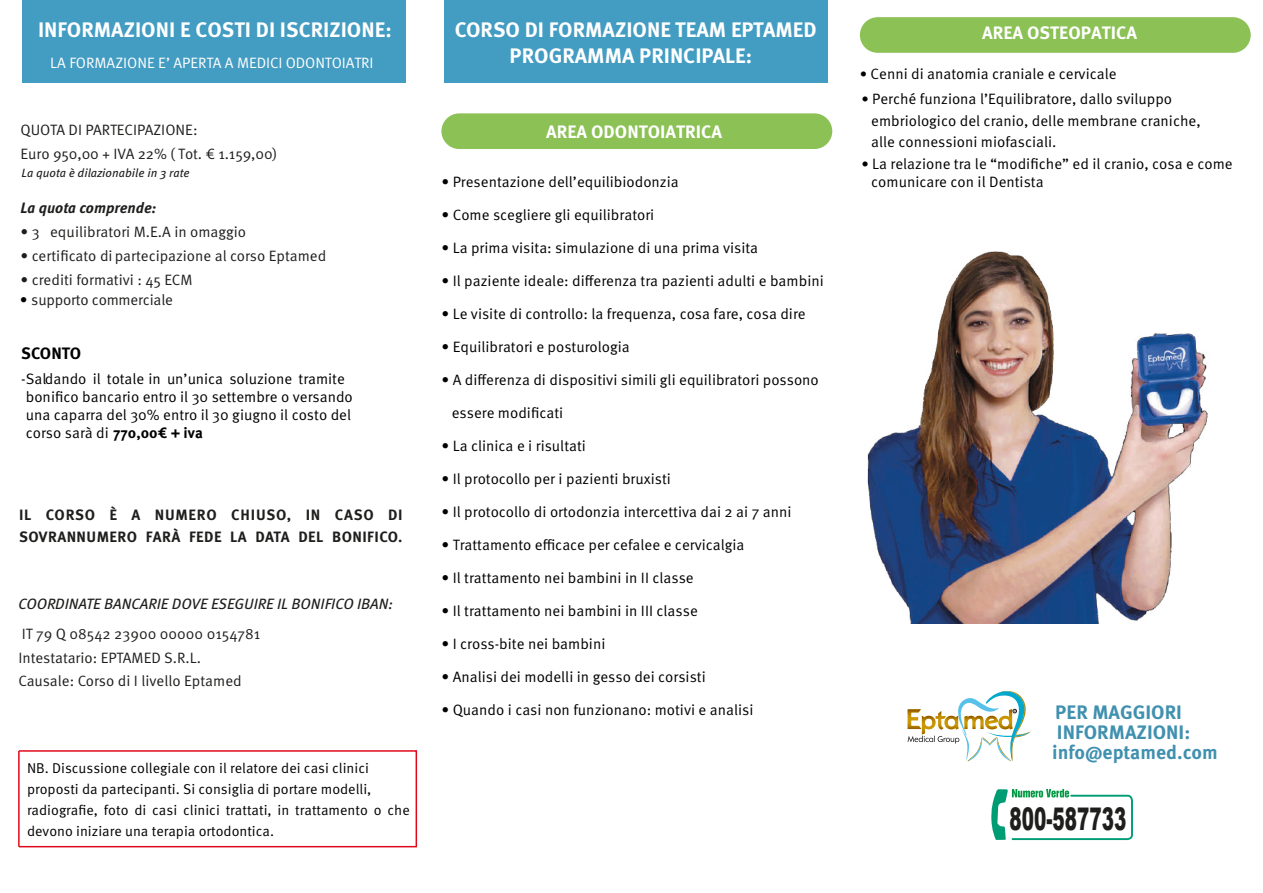
<style>
.page{position:relative;width:1263px;height:893px;background:#fff}
.page>*{position:absolute;margin:0;border:0;box-sizing:border-box;transform-origin:0 0}
.t1{font:900 31.2px "Arial";color:#1e1f1d;scale:.59 1}
.t2{font:700 21px/25.5px "Meta Pro";color:#fff;text-align:center}
.t3{font:700 19.5px/20px "Meta Pro";color:#4090af}
.t4{font:700 18px "Meta Pro";color:#fff}
.t5{font:700 16.5px "Meta Pro";color:#010101}
.t6{font:15.15px "Meta Pro";letter-spacing:-.01em;color:#1e1f1d}
.t7{font:15px/18px "Meta Pro";color:#010101}
.t8{font:15px/24px "Meta Pro";color:#1e1f1d}
.t9{font:700 15px/22.5px "Meta Pro";letter-spacing:.03em;color:#1e1f1d}
.t10{font:italic 15px "Meta Pro";color:#1e1f1d}
.t11{font:15px "Meta Pro";letter-spacing:-.005em;color:#fff}
.t12{font:italic 700 15px "Meta Pro";color:#1e1f1d}
.t13{font:14.25px/21px "Meta Pro";color:#010101}
.t14{font:italic 12px "Meta Pro";color:#1e1f1d}
.s1{font-size:15px;color:#010101}
.s2{font-weight:700}
.s3{font-size:14.25px}
</style>
<div class="page">
<div style="left:444px;top:0;width:383px;height:82px;background:#439cc2"></div>
<div style="left:22px;top:0;width:383px;height:82px;background:#439cc2"></div>
<svg style="left:991px;top:789px;width:142px;height:51px"></svg>
<div style="left:441px;top:113px;width:391px;height:36px;background:#8cc156;border-radius:18px"></div>
<svg style="left:907px;top:691px;width:124px;height:70px"></svg>
<svg style="left:860px;top:17px;width:391px;height:36px"></svg>
<img style="left:867px;top:251px;width:341px;height:372px">
<div style="left:18px;top:750px;width:399px;height:97px;border:2px solid #e0091b"></div>
<hr style="left:18px;top:751px;width:2px;height:96px;background:#e0091b">
<h2 class="t2" style="left:38px;top:18px;width:355px">INFORMAZIONI E COSTI DI ISCRIZIONE:</h2>
<p class="t11" style="left:50px;top:54px;width:325px">LA FORMAZIONE E’ APERTA A MEDICI ODONTOIATRI</p>
<p class="t8" style="left:21px;top:118px;width:259px">QUOTA DI PARTECIPAZIONE:<br>Euro 950,00 + IVA 22% ( Tot. € 1.159,00)</p>
<p class="t12" style="left:21px;top:198px;width:137px">La quota comprende:</p>
<p class="t8" style="left:21px;top:220px;width:227px">• 3 equilibratori M.E.A in omaggio</p>
<p class="t8" style="left:21px;top:244px;width:307px">• certificato di partecipazione al corso Eptamed</p>
<p class="t8" style="left:21px;top:268px;width:174px">• crediti formativi : 45 ECM</p>
<p class="t14" style="left:21px;top:166px;width:170px">La quota è dilazionabile in 3 rate</p>
<p class="t6" style="left:20px;top:290px;width:155px"><span class="s1">•</span> supporto commerciale</p>
<p class="t5" style="left:21px;top:343px;width:61px">SCONTO</p>
<p class="t7" style="left:26px;top:370px;width:328px;text-indent:-5px">-Saldando il totale in un’unica soluzione tramite bonifico bancario entro il 30 settembre o versando una caparra del 30% entro il 30 giugno il costo del corso sarà di <span class="s2">770,00€ + iva</span></p>
<p class="t9" style="left:19px;top:504px;width:385px">IL CORSO È A NUMERO CHIUSO, IN CASO DI<br>SOVRANNUMERO FARÀ FEDE LA DATA DEL BONIFICO.</p>
<p class="t10" style="left:18px;top:595px;width:376px">COORDINATE BANCARIE DOVE ESEGUIRE IL BONIFICO IBAN:</p>
<p class="t8" style="left:18px;top:623px;width:243px">IT 79 Q 08542 23900 00000 0154781<br>Intestatario: EPTAMED S.R.L.</p>
<p class="t8" style="left:18px;top:669px;width:225px">Causale: Corso di I livello Eptamed</p>
<p class="t13" style="left:27px;top:758px;width:384px">NB. Discussione collegiale con il relatore dei casi clinici proposti da partecipanti. Si consiglia di portare modelli, radiografie, foto di casi clinici trattati, in trattamento o che devono iniziare una terapia ortodontica.</p>
<h2 class="t2" style="left:455px;top:18px;width:363px">CORSO DI FORMAZIONE TEAM EPTAMED<br>PROGRAMMA PRINCIPALE:</h2>
<p class="t4" style="left:546px;top:120px;width:178px">AREA ODONTOIATRICA</p>
<p class="t7" style="left:441px;top:173px;width:239px">• Presentazione dell’equilibiodonzia</p>
<p class="t7" style="left:441px;top:206px;width:214px">• Come scegliere gli equilibratori</p>
<p class="t7" style="left:441px;top:239px;width:318px">• La prima visita: simulazione di una prima visita</p>
<p class="t7" style="left:441px;top:272px;width:384px">• Il paziente ideale: differenza tra pazienti adulti e bambini</p>
<p class="t7" style="left:441px;top:305px;width:366px">• Le visite di controllo: la frequenza, cosa fare, cosa dire</p>
<p class="t7" style="left:441px;top:338px;width:190px">• Equilibratori e posturologia</p>
<p class="t7" style="left:441px;top:371px;width:379px">• A differenza di dispositivi simili gli equilibratori possono</p>
<p class="t7" style="left:452px;top:404px;width:113px">essere modificati</p>
<p class="t7" style="left:441px;top:437px;width:146px">• La clinica e i risultati</p>
<p class="t7" style="left:441px;top:470px;width:231px">• Il protocollo per i pazienti bruxisti</p>
<p class="t7" style="left:441px;top:503px;width:351px">• Il protocollo di ortodonzia intercettiva dai 2 ai 7 anni</p>
<p class="t7" style="left:441px;top:536px;width:305px">• Trattamento efficace per cefalee e cervicalgia</p>
<p class="t7" style="left:441px;top:569px;width:254px">• Il trattamento nei bambini in II classe</p>
<p class="t7" style="left:441px;top:602px;width:258px">• Il trattamento nei bambini in III classe</p>
<p class="t7" style="left:441px;top:635px;width:166px">• I cross-bite nei bambini</p>
<p class="t7" style="left:441px;top:668px;width:266px">• Analisi dei modelli in gesso dei corsisti</p>
<p class="t7" style="left:441px;top:701px;width:314px">• Quando i casi non funzionano: motivi e analisi</p>
<p class="t4" style="left:982px;top:21px;width:157px">AREA OSTEOPATICA</p>
<p class="t7" style="left:860px;top:65px;width:258px"><span class="s3">•</span> Cenni di anatomia craniale e cervicale</p>
<p class="t7" style="left:871px;top:88px;width:331px;line-height:22.5px;text-indent:-10px"><span class="s3">•</span> Perché funziona l’Equilibratore, dallo sviluppo embriologico del cranio, delle membrane craniche,</p>
<p class="t7" style="left:871px;top:133px;width:187px">alle connessioni miofasciali.</p>
<p class="t7" style="left:871px;top:155px;width:363px;text-indent:-10px"><span class="s3">•</span> La relazione tra le “modifiche” ed il cranio, cosa e come comunicare con il Dentista</p>
<h3 class="t3" style="left:1052px;top:703px;width:167px">PER MAGGIORI<br>INFORMAZIONI: info@eptamed.com</h3>
<h1 class="t1" style="left:1010px;top:796px;width:199px">800-587733</h1>
</div>
